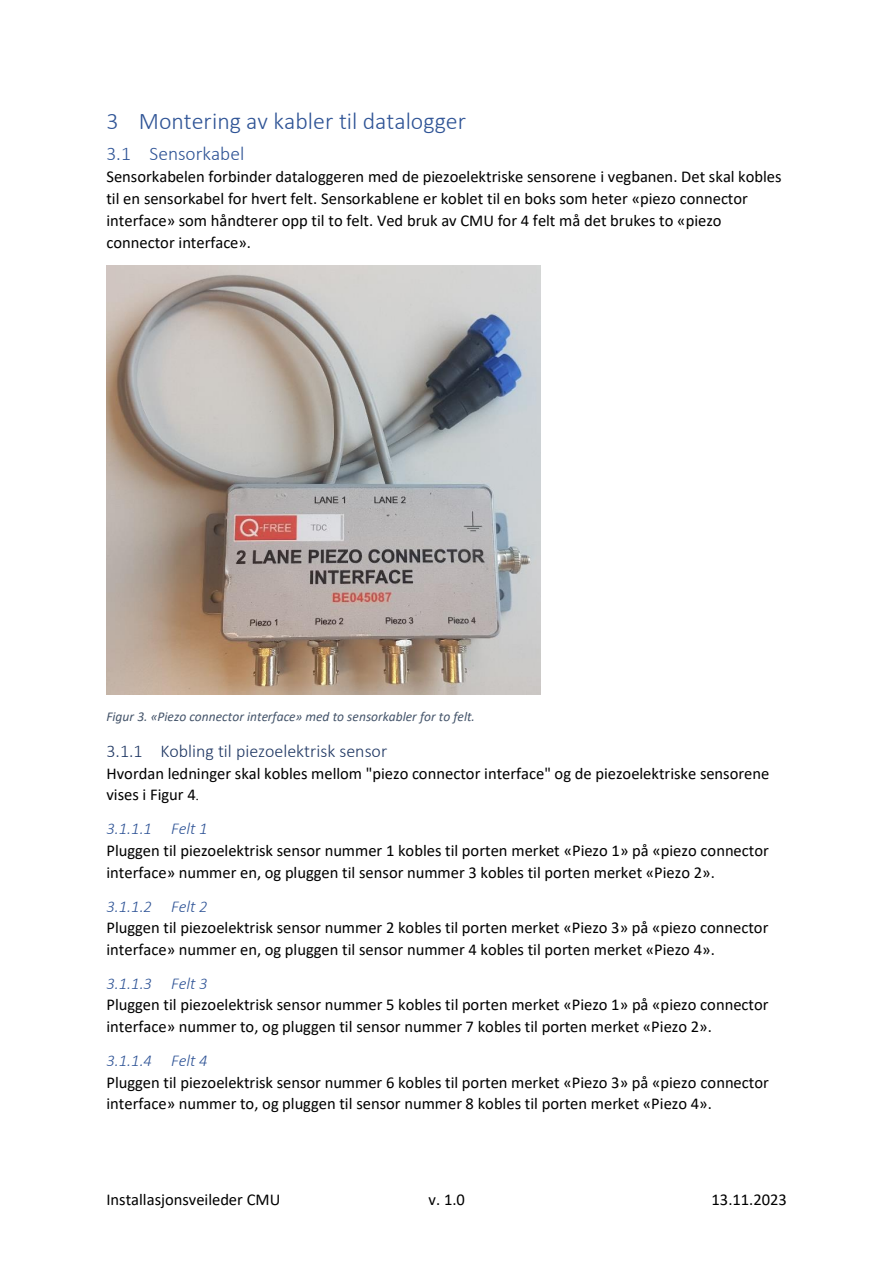
<style>
.page{position:relative;width:893px;height:1263px;background:#fff}
.page>*{position:absolute;margin:0;border:0;box-sizing:border-box;transform-origin:0 0}
.t1{font:300 24px "Calibri";color:#2f5496}
.t2{font:300 19.5px "Calibri";color:#2f5496}
.t3{font:300 18px "Calibri";color:#1f3763}
.t4{font:16.5px/21.8px "Calibri";color:#000}
.t5{font:italic 300 16.5px "Calibri";letter-spacing:-.005em;color:#2f5496}
.t6{font:italic 13.5px "Calibri";color:#44546a}
.s1{font-family:"Segoe UI";font-size:13.5px}
</style>
<div class="page">
<img style="left:106px;top:266px;width:435px;height:428px">
<h1 class="t1" style="left:106px;top:111px;width:361px">3 Montering av kabler til datalogger</h1>
<h2 class="t2" style="left:106px;top:145px;width:139px">3.1 Sensorkabel</h2>
<p class="t4" style="left:106px;top:167px;width:677px">Sensorkabelen forbinder dataloggeren med de piezoelektriske sensorene i vegbanen. Det skal kobles til en sensorkabel for hvert felt. Sensorkablene er koblet til en boks som heter «piezo connector interface» som håndterer opp til to felt. Ved bruk av CMU for 4 felt må det brukes to «piezo connector interface».</p>
<p class="t6" style="left:106px;top:711px;width:370px">Figur 3. «Piezo connector interface» med to sensorkabler for to felt.</p>
<h3 class="t3" style="left:106px;top:743px;width:282px">3.1.1 Kobling til piezoelektrisk sensor</h3>
<p class="t4" style="left:106px;top:764px;width:664px">Hvordan ledninger skal kobles mellom "piezo connector interface" og de piezoelektriske sensorene vises i Figur 4<span class="s1">.</span></p>
<h4 class="t5" style="left:106px;top:822px;width:103px">3.1.1.1 Felt 1</h4>
<p class="t4" style="left:106px;top:841px;width:664px">Pluggen til piezoelektrisk sensor nummer 1 kobles til porten merket «Piezo 1» på «piezo connector interface» nummer en, og pluggen til sensor nummer 3 kobles til porten merket «Piezo 2».</p>
<h4 class="t5" style="left:106px;top:899px;width:103px">3.1.1.2 Felt 2</h4>
<p class="t4" style="left:106px;top:918px;width:664px">Pluggen til piezoelektrisk sensor nummer 2 kobles til porten merket «Piezo 3» på «piezo connector interface» nummer en, og pluggen til sensor nummer 4 kobles til porten merket «Piezo 4».</p>
<h4 class="t5" style="left:106px;top:976px;width:103px">3.1.1.3 Felt 3</h4>
<p class="t4" style="left:106px;top:995px;width:664px">Pluggen til piezoelektrisk sensor nummer 5 kobles til porten merket «Piezo 1» på «piezo connector interface» nummer to, og pluggen til sensor nummer 7 kobles til porten merket «Piezo 2».</p>
<h4 class="t5" style="left:106px;top:1054px;width:103px">3.1.1.4 Felt 4</h4>
<p class="t4" style="left:106px;top:1073px;width:664px">Pluggen til piezoelektrisk sensor nummer 6 kobles til porten merket «Piezo 3» på «piezo connector interface» nummer to, og pluggen til sensor nummer 8 kobles til porten merket «Piezo 4».</p>
<p class="t4" style="left:106px;top:1190px;width:175px">Installasjonsveileder CMU</p>
<p class="t4" style="left:429px;top:1190px;width:38px">v. 1.0</p>
<p class="t4" style="left:712px;top:1190px;width:77px">13.11.2023</p>
</div>
